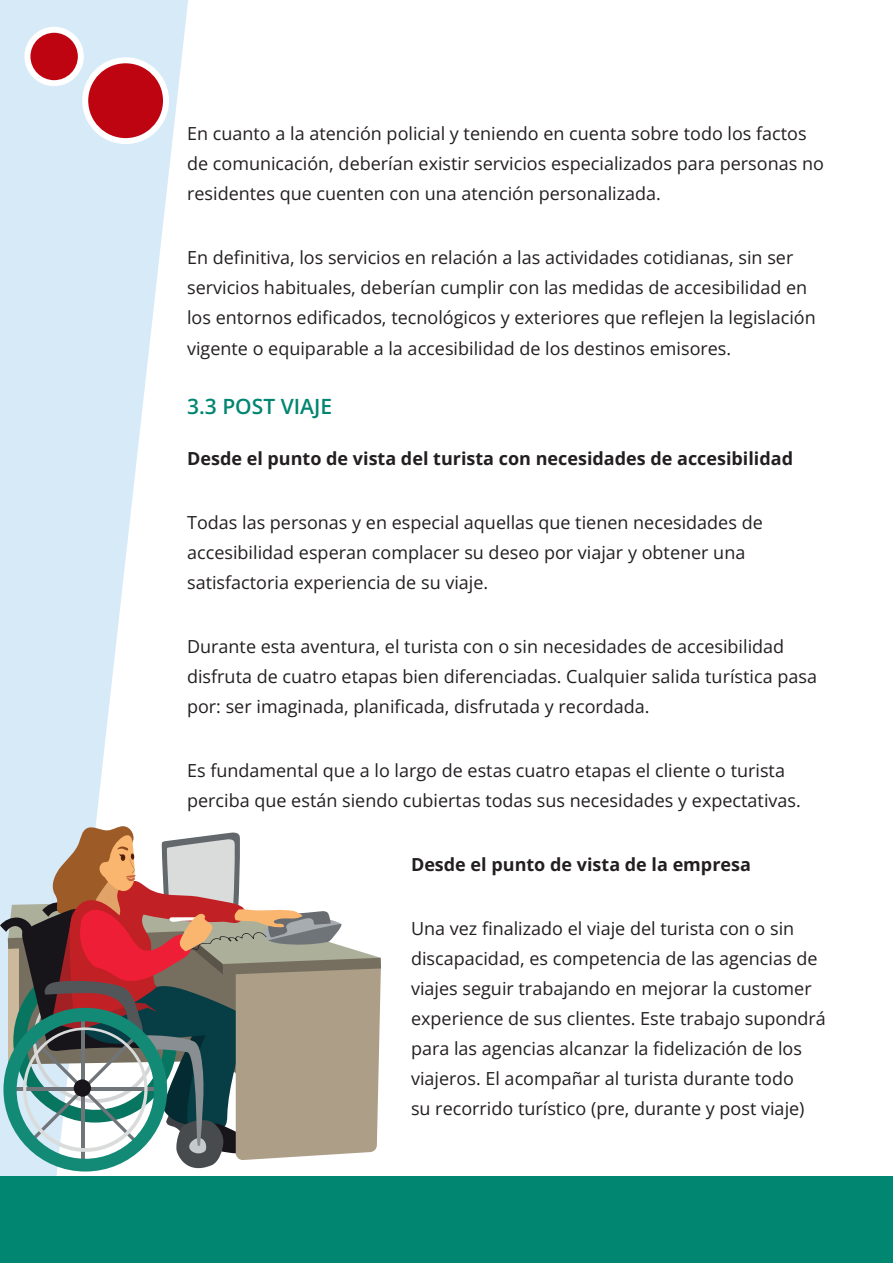
<style>
.page{position:relative;width:893px;height:1263px;background:#fff}
.page>*{position:absolute;margin:0;border:0;box-sizing:border-box;transform-origin:0 0}
.t1{font:600 21px "Open Sans";color:#008671}
.t2{font:18px/30px "Open Sans";color:#231f20}
.t3{font:700 18px "Open Sans";color:#231f20}
</style>
<div class="page">
<svg style="left:0;top:0;width:188px;height:1177px;fill:#d6eaf8"></svg>
<div style="left:0;top:1177px;width:893px;height:86px;background:#008671"></div>
<div style="left:85px;top:60px;width:81px;height:81px;background:#bf0411;border-radius:50%"></div>
<div style="left:82px;top:57px;width:87px;height:87px;border:6px solid #fff;border-radius:50%"></div>
<div style="left:27px;top:30px;width:54px;height:53px;background:#bf0411;border-radius:50%"></div>
<div style="left:24px;top:27px;width:60px;height:59px;border:6px solid #fff;border-radius:50%"></div>
<svg style="left:0;top:825px;width:381px;height:351px"></svg>
<p class="t2" style="left:187px;top:118px;width:638px">En cuanto a la atención policial y teniendo en cuenta sobre todo los factos de comunicación, deberían existir servicios especializados para personas no residentes que cuenten con una atención personalizada.</p>
<p class="t2" style="left:187px;top:242px;width:630px">En definitiva, los servicios en relación a las actividades cotidianas, sin ser servicios habituales, deberían cumplir con las medidas de accesibilidad en los entornos edificados, tecnológicos y exteriores que reflejen la legislación vigente o equiparable a la accesibilidad de los destinos emisores.</p>
<h2 class="t1" style="left:187px;top:392px;width:146px">3.3 POST VIAJE</h2>
<p class="t3" style="left:187px;top:446px;width:607px">Desde el punto de vista del turista con necesidades de accesibilidad</p>
<p class="t2" style="left:187px;top:507px;width:577px">Todas las personas y en especial aquellas que tienen necesidades de accesibilidad esperan complacer su deseo por viajar y obtener una satisfactoria experiencia de su viaje.</p>
<p class="t2" style="left:187px;top:631px;width:631px">Durante esta aventura, el turista con o sin necesidades de accesibilidad disfruta de cuatro etapas bien diferenciadas. Cualquier salida turística pasa por: ser imaginada, planificada, disfrutada y recordada.</p>
<p class="t2" style="left:187px;top:755px;width:615px">Es fundamental que a lo largo de estas cuatro etapas el cliente o turista perciba que están siendo cubiertas todas sus necesidades y expectativas.</p>
<p class="t3" style="left:411px;top:852px;width:341px">Desde el punto de vista de la empresa</p>
<p class="t2" style="left:411px;top:913px;width:416px">Una vez finalizado el viaje del turista con o sin discapacidad, es competencia de las agencias de viajes seguir trabajando en mejorar la customer experience de sus clientes. Este trabajo supondrá para las agencias alcanzar la fidelización de los viajeros. El acompañar al turista durante todo<br>su recorrido turístico (pre, durante y post viaje)</p>
</div>
